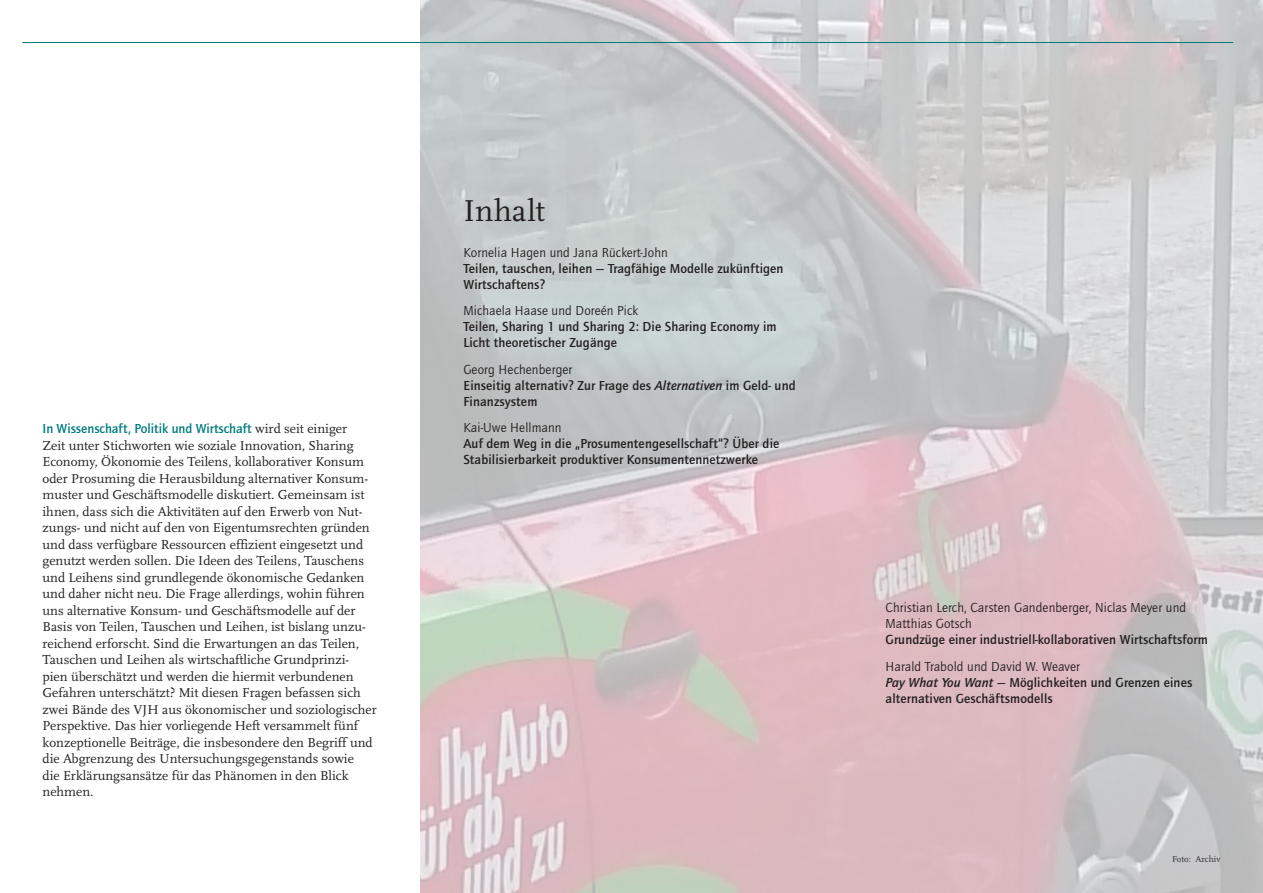
<style>
.page{position:relative;width:1263px;height:893px;background:#fff}
.page>*{position:absolute;margin:0;border:0;box-sizing:border-box;transform-origin:0 0}
._01_Inhalt{font:31.5px "Scala Pro";letter-spacing:.01em;color:#231f20}
.fliesstext{font:13.5px/16.5px "Scala Pro";color:#231f20}
._02_Beitrag_Titel{font:500 13.5px/16.2px "Quay Sans ITC Std";letter-spacing:.01em;color:#231f20}
._02_Beitrag_Titel-2{font:13.5px/16.2px "Quay Sans ITC Std";letter-spacing:.01em;color:#231f20}
.Copyright{font:9px "Scala Pro";color:#231f20}
.s1{font-family:"Quay Sans ITC Std";font-weight:500;color:#007b7d}
.s2{font-weight:400}
.s3{font-style:italic}
.s4{font-weight:500}
</style>
<div class="page">
<img style="left:420px;top:0;width:843px;height:893px">
<hr style="left:22px;top:42px;width:1211px;height:1px;background:#007b7d">
<p class="fliesstext" style="left:43px;top:420px;width:336px"><span class="s1">In Wissenschaft, Politik und Wirtschaft</span> wird seit einiger<br>Zeit unter Stichworten wie soziale Innovation, Sharing Economy, Ökonomie des Teilens, kollaborativer Konsum oder Prosuming die Herausbildung alternativer Konsum&shy;muster und Geschäftsmodelle diskutiert. Gemeinsam ist ihnen, dass sich die Aktivitäten auf den Erwerb von Nut&shy;zungs- und nicht auf den von Eigentumsrechten gründen und dass verfügbare Ressourcen effizient eingesetzt und genutzt werden sollen. Die Ideen des Teilens, Tauschens und Leihens sind grundlegende ökonomische Gedanken und daher nicht neu. Die Frage allerdings, wohin führen uns alternative Konsum- und Geschäftsmodelle auf der Basis von Teilen, Tauschen und Leihen, ist bislang unzu&shy;reichend erforscht. Sind die Erwartungen an das Teilen, Tauschen und Leihen als wirtschaftliche Grundprinzi&shy;pien überschätzt und werden die hiermit verbundenen Gefahren unterschätzt? Mit diesen Fragen befassen sich zwei Bände des VJH aus ökonomischer und soziologischer Perspektive. Das hier vorliegende Heft versammelt fünf konzeptionelle Beiträge, die insbesondere den Begriff und die Abgrenzung des Untersuchungsgegenstands sowie<br>die Erklärungsansätze für das Phänomen in den Blick nehmen.</p>
<p class="_01_Inhalt" style="left:463px;top:189px;width:83px">Inhalt</p>
<p class="_02_Beitrag_Titel" style="left:463px;top:244px;width:321px"><span class="s2">Kornelia Hagen und Jana Rückert-John<br></span>Teilen, tauschen, leihen — Tragfähige Modelle zukünftigen<br>Wirtschaftens?</p>
<p class="_02_Beitrag_Titel" style="left:463px;top:302px;width:314px"><span class="s2">Michaela Haase und Doreén Pick<br></span>Teilen, Sharing 1 und Sharing 2: Die Sharing Economy im<br>Licht theoretischer Zugänge</p>
<p class="_02_Beitrag_Titel" style="left:463px;top:361px;width:334px"><span class="s2">Georg Hechenberger<br></span>Einseitig alternativ? Zur Frage des <span class="s3">Alternativen</span> im Geld- und<br>Finanzsystem</p>
<p class="_02_Beitrag_Titel" style="left:463px;top:419px;width:317px"><span class="s2">Kai-Uwe Hellmann<br></span>Auf dem Weg in die „Prosumentengesellschaft“? Über die<br>Stabilisierbarkeit produktiver Konsumentennetzwerke</p>
<p class="_02_Beitrag_Titel-2" style="left:885px;top:599px;width:324px">Christian Lerch, Carsten Gandenberger, Niclas Meyer und<br>Matthias Gotsch<br><span class="s4">Grundzüge einer industriell-kollaborativen Wirtschaftsform</span></p>
<p class="_02_Beitrag_Titel" style="left:885px;top:658px;width:308px"><span class="s2">Harald Trabold und David W. Weaver<br></span><span class="s3">Pay What You Want</span> — Möglichkeiten und Grenzen eines alternativen Geschäftsmodells</p>
<p class="Copyright" style="left:1172px;top:852px;width:50px">Foto: Archiv</p>
</div>
